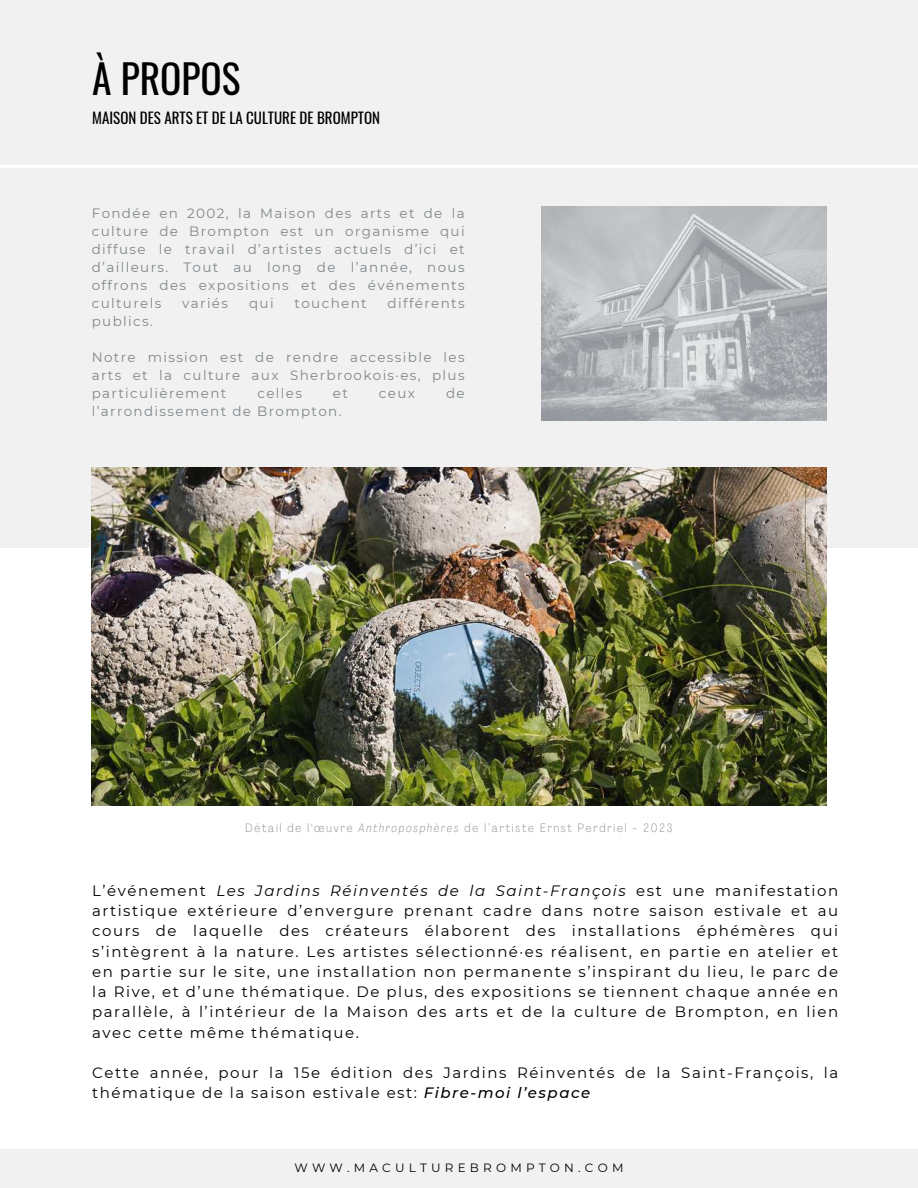
<style>
.page{position:relative;width:918px;height:1188px;background:#fff}
.page>*{position:absolute;margin:0;border:0;box-sizing:border-box;transform-origin:0 0}
.t1{font:39.45px "Oswald";color:#000}
.t2{font:15px/20.2px "Montserrat";letter-spacing:.1em;color:#000;text-align:justify}
.t3{font:15px "Oswald";color:#000}
.t4{font:13.5px/18px "Montserrat";letter-spacing:.1em;color:#80878b;text-align:justify}
.t5{font:100 condensed 12px "Agrandir";letter-spacing:.15em;color:#80878b}
.t6{font:12px "Montserrat";letter-spacing:.35em;color:#000}
.s1{font-style:italic}
.s2{font-weight:500;font-style:italic}
</style>
<div class="page">
<div style="left:0;top:0;width:918px;height:548px;background:#f1f1f1"></div>
<img style="left:92px;top:468px;width:734px;height:337px">
<div style="left:0;top:1149px;width:918px;height:38px;background:#f1f1f1"></div>
<img style="left:542px;top:207px;width:284px;height:214px">
<hr style="left:0;top:165px;width:918px;height:3px;background:#fff">
<h1 class="t1" style="left:92px;top:48px;width:150px">À PROPOS</h1>
<p class="t3" style="left:92px;top:106px;width:289px">MAISON DES ARTS ET DE LA CULTURE DE BROMPTON</p>
<p class="t4" style="left:92px;top:204px;width:374px">Fondée en 2002, la Maison des arts et de la culture de Brompton est un organisme qui diffuse le travail d’artistes actuels d’ici et d’ailleurs. Tout au long de l’année, nous offrons des expositions et des événements culturels</p>
<p class="t4" style="left:182px;top:294px;width:47px">variés</p>
<p class="t4" style="left:249px;top:294px;width:26px">qui</p>
<p class="t4" style="left:295px;top:294px;width:73px">touchent</p>
<p class="t4" style="left:388px;top:294px;width:79px">différents</p>
<p class="t4" style="left:92px;top:312px;width:63px">publics.</p>
<p class="t4" style="left:92px;top:348px;width:374px">Notre mission est de rendre accessible les arts et la culture aux Sherbrookois·es, plus particulièrement</p>
<p class="t4" style="left:257px;top:384px;width:46px">celles</p>
<p class="t4" style="left:333px;top:384px;width:16px">et</p>
<p class="t4" style="left:379px;top:384px;width:38px">ceux</p>
<p class="t4" style="left:446px;top:384px;width:20px">de</p>
<p class="t4" style="left:92px;top:402px;width:251px">l’arrondissement de Brompton.</p>
<p class="t5" style="left:246px;top:823px;width:428px">Détail de l'œuvre <span class="s1">Anthroposphères</span> de l’artiste Ernst Perdriel - 2023</p>
<p class="t2" style="left:92px;top:880px;width:747px">L’événement <span class="s1">Les Jardins Réinventés de la Saint-François</span> est une manifestation artistique extérieure d’envergure prenant cadre dans notre saison estivale et au cours de laquelle des créateurs élaborent des installations éphémères qui s’intègrent à la nature. Les artistes sélectionné·es réalisent, en partie en atelier et en partie sur le site, une installation non permanente s’inspirant du lieu, le parc de la Rive, et d’une thématique. De plus, des expositions se tiennent chaque année en parallèle, à l’intérieur de la Maison des arts et de la culture de Brompton, en lien avec cette même thématique.</p>
<p class="t2" style="left:92px;top:1063px;width:747px">Cette année, pour la 15e édition des Jardins Réinventés de la Saint-François, la thématique de la saison estivale est: <span class="s2">Fibre-moi l’espace</span></p>
<p class="t6" style="left:294px;top:1161px;width:330px">WWW.MACULTUREBROMPTON.COM</p>
</div>
